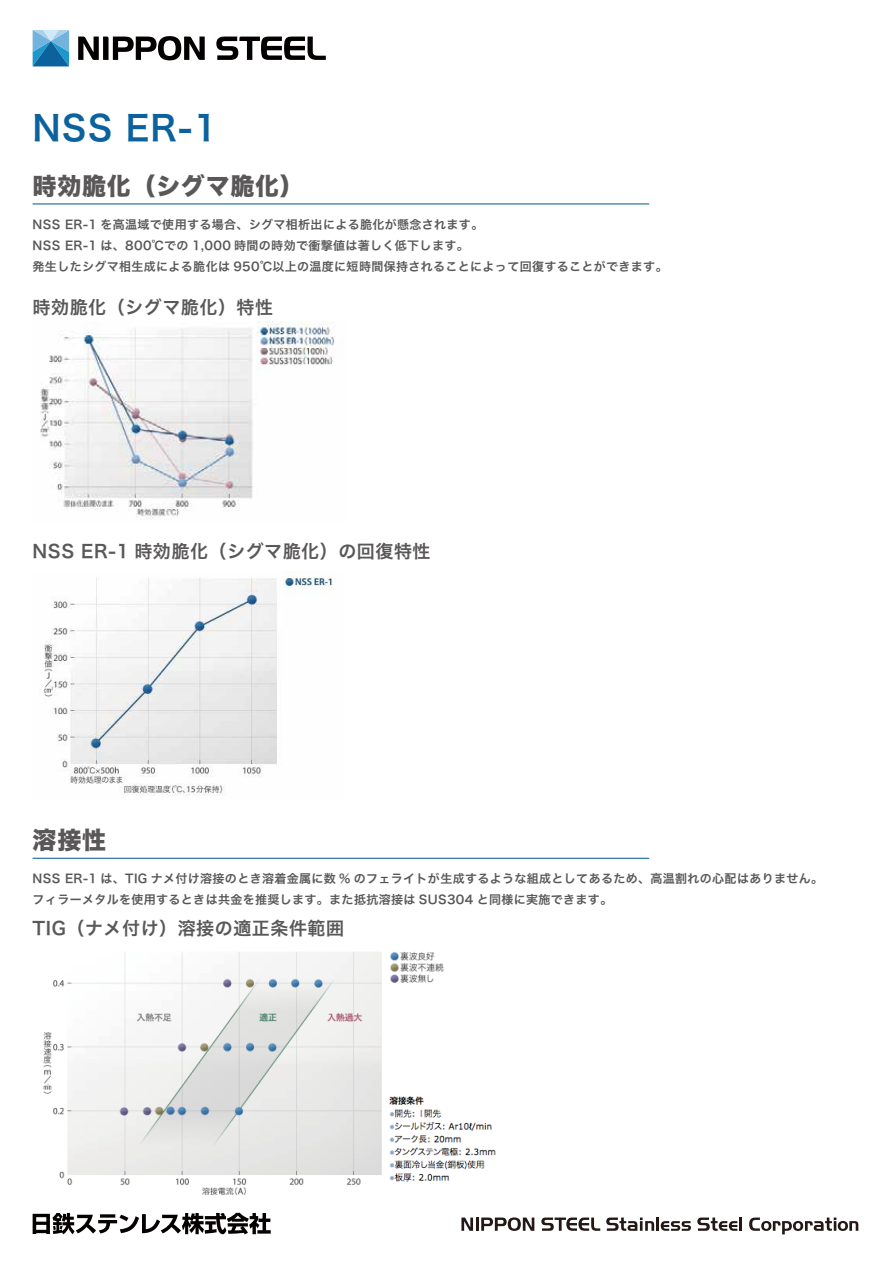
<style>
.page{position:relative;width:893px;height:1263px;background:#fff}
.page>*{position:absolute;margin:0;border:0;box-sizing:border-box;transform-origin:0 0}
.t1{font:34.5px "Hira Kaku Pro W6";color:#0b629d}
.t2{font:24px "Hira Kaku Std W8";letter-spacing:.03em;color:#595757}
.t3{font:18px "Hira Kaku Pro W6";letter-spacing:.03em;color:#595757}
.t4{font:12px/21px "Hira Kaku Pro W6";letter-spacing:.03em;color:#595757}
</style>
<div class="page">
<hr style="left:33px;top:203px;width:616px;height:1px;background:#0b629d">
<hr style="left:33px;top:858px;width:616px;height:1px;background:#0b629d">
<img style="left:40px;top:321px;width:295px;height:198px">
<img style="left:43px;top:572px;width:290px;height:224px">
<img style="left:43px;top:951px;width:453px;height:244px">
<svg style="left:33px;top:30px;width:36px;height:36px"></svg>
<svg style="left:78px;top:36px;width:127px;height:24px"></svg>
<svg style="left:216px;top:37px;width:110px;height:23px"></svg>
<svg style="left:33px;top:1213px;width:238px;height:21px"></svg>
<svg style="left:461px;top:1217px;width:12px;height:14px"></svg>
<hr style="left:476px;top:1217px;width:3px;height:14px;background:#231815">
<svg style="left:481px;top:1217px;width:53px;height:14px"></svg>
<svg style="left:541px;top:1217px;width:59px;height:14px"></svg>
<svg style="left:606px;top:1217px;width:48px;height:14px"></svg>
<hr style="left:656px;top:1217px;width:3px;height:14px;background:#231815">
<svg style="left:661px;top:1221px;width:30px;height:10px"></svg>
<svg style="left:697px;top:1217px;width:45px;height:14px"></svg>
<svg style="left:749px;top:1217px;width:109px;height:17px"></svg>
<h1 class="t1" style="left:33px;top:97px;width:187px">NSS ER-1</h1>
<h2 class="t2" style="left:33px;top:172px;width:273px">時効脆化（シグマ脆化）</h2>
<p class="t4" style="left:33px;top:213px;width:636px">NSS ER-1 を高温域で使用する場合、シグマ相析出による脆化が懸念されます。<br>NSS ER-1 は、800℃での 1,000 時間の時効で衝撃値は著しく低下します。<br>発生したシグマ相生成による脆化は 950℃以上の温度に短時間保持されることによって回復することができます。</p>
<h3 class="t3" style="left:33px;top:290px;width:242px">時効脆化（シグマ脆化）特性</h3>
<h3 class="t3" style="left:33px;top:535px;width:399px">NSS ER-1 時効脆化（シグマ脆化）の回復特性</h3>
<h2 class="t2" style="left:33px;top:826px;width:75px">溶接性</h2>
<p class="t4" style="left:33px;top:868px;width:792px">NSS ER-1 は、TIG ナメ付け溶接のとき溶着金属に数 % のフェライトが生成するような組成としてあるため、高温割れの心配はありません。フィラーメタルを使用するときは共金を推奨します。また抵抗溶接は SUS304 と同様に実施できます。</p>
<h3 class="t3" style="left:33px;top:912px;width:313px">TIG（ナメ付け）溶接の適正条件範囲</h3>
</div>
